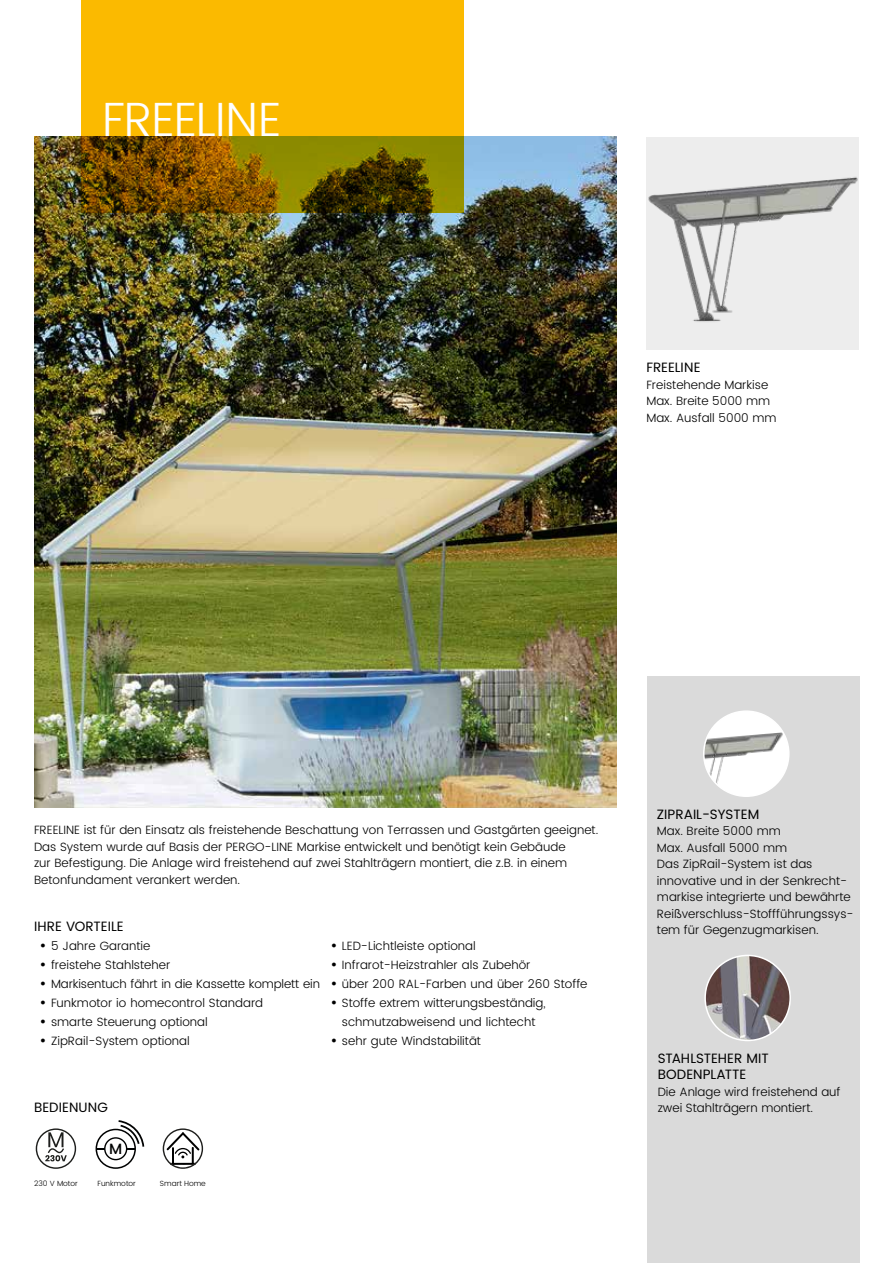
<style>
.page{position:relative;width:893px;height:1263px;background:#fff}
.page>*{position:absolute;margin:0;border:0;box-sizing:border-box;transform-origin:0 0}
.t1{font:300 48px "Poppins";letter-spacing:-.015em;color:#fff}
.t2{font:500 14.85px "Poppins";color:#010202}
.t3{font:13.5px/16.5px "Poppins";color:#000}
.t4{font:300 12px/16.5px "Poppins";color:#000}
.t5{font:300 7.5px "Poppins";color:#000}
.s1{font-size:16.5px}
</style>
<div class="page">
<img style="left:34px;top:136px;width:583px;height:672px">
<svg style="left:81px;top:0;width:382px;height:213px;background:#ca9700"></svg>
<div style="left:646px;top:137px;width:213px;height:212px;background:#ededed"></div>
<img style="left:648px;top:177px;width:210px;height:145px">
<div style="left:647px;top:676px;width:213px;height:587px;background:#dadada"></div>
<div style="left:704px;top:711px;width:85px;height:85px;background:#fff;border-radius:50%"></div>
<img style="left:704px;top:719px;width:85px;height:77px">
<div style="left:703px;top:710px;width:86px;height:87px;border:2px solid #fff;border-radius:50%"></div>
<img style="left:707px;top:956px;width:83px;height:84px">
<div style="left:704px;top:955px;width:87px;height:86px;border:2px solid #fff;border-radius:50%"></div>
<svg style="left:36px;top:1128px;width:40px;height:41px"></svg>
<svg style="left:96px;top:1120px;width:48px;height:49px"></svg>
<svg style="left:163px;top:1128px;width:40px;height:41px"></svg>
<h1 class="t1" style="left:102px;top:85px;width:181px">FREELINE</h1>
<p class="t3" style="left:646px;top:360px;width:56px">FREELINE</p>
<p class="t4" style="left:646px;top:377px;width:132px">Freistehende Markise<br>Max. Breite 5000 mm<br>Max. Ausfall 5000 mm</p>
<p class="t4" style="left:34px;top:822px;width:566px">FREELINE ist für den Einsatz als freistehende Beschattung von Terrassen und Gastgärten geeignet.<br>Das System wurde auf Basis der PERGO-LINE Markise entwickelt und benötigt kein Gebäude<br>zur Befestigung. Die Anlage wird freistehend auf zwei Stahlträgern montiert, die z.B. in einem Betonfundament verankert werden.</p>
<p class="t3" style="left:34px;top:919px;width:91px">IHRE VORTEILE</p>
<p class="t4" style="left:40px;top:938px;width:112px"><span class="s1">•</span> 5 Jahre Garantie</p>
<p class="t4" style="left:40px;top:957px;width:132px"><span class="s1">•</span> freistehe Stahlsteher</p>
<p class="t4" style="left:40px;top:976px;width:282px"><span class="s1">•</span> Markisentuch fährt in die Kassette komplett ein</p>
<p class="t4" style="left:40px;top:995px;width:225px"><span class="s1">•</span> Funkmotor io homecontrol Standard</p>
<p class="t4" style="left:40px;top:1014px;width:170px"><span class="s1">•</span> smarte Steuerung optional</p>
<p class="t4" style="left:40px;top:1033px;width:152px"><span class="s1">•</span> ZipRail-System optional</p>
<p class="t4" style="left:330px;top:937px;width:147px"><span class="s1">•</span> LED-Lichtleiste optional</p>
<p class="t4" style="left:330px;top:957px;width:201px"><span class="s1">•</span> Infrarot-Heizstrahler als Zubehör</p>
<p class="t4" style="left:330px;top:976px;width:259px"><span class="s1">•</span> über 200 RAL-Farben und über 260 Stoffe</p>
<p class="t4" style="left:330px;top:994px;width:217px;line-height:19.2px;text-align:center"><span class="s1">•</span> Stoffe extrem witterungsbeständig, schmutzabweisend und lichtecht</p>
<p class="t4" style="left:330px;top:1033px;width:152px"><span class="s1">•</span> sehr gute Windstabilität</p>
<p class="t3" style="left:34px;top:1100px;width:75px">BEDIENUNG</p>
<p class="t2" style="left:109px;top:1139px;width:15px">M</p>
<p class="t5" style="left:34px;top:1178px;width:45px">230 V Motor</p>
<p class="t5" style="left:98px;top:1178px;width:40px">Funkmotor</p>
<p class="t5" style="left:160px;top:1178px;width:47px">Smart Home</p>
<p class="t3" style="left:657px;top:806px;width:104px">ZIPRAIL-SYSTEM</p>
<p class="t4" style="left:657px;top:823px;width:198px">Max. Breite 5000 mm<br>Max. Ausfall 5000 mm<br>Das ZipRail-System ist das innovative und in der Senkrecht&shy;markise integrierte und bewährte<br>Reißverschluss-Stoffführungssys&shy;tem für Gegenzugmarkisen.</p>
<p class="t3" style="left:658px;top:1050px;width:112px">STAHLSTEHER MIT<br>BODENPLATTE</p>
<p class="t4" style="left:658px;top:1084px;width:184px">Die Anlage wird freistehend auf zwei Stahlträgern montiert.</p>
</div>
